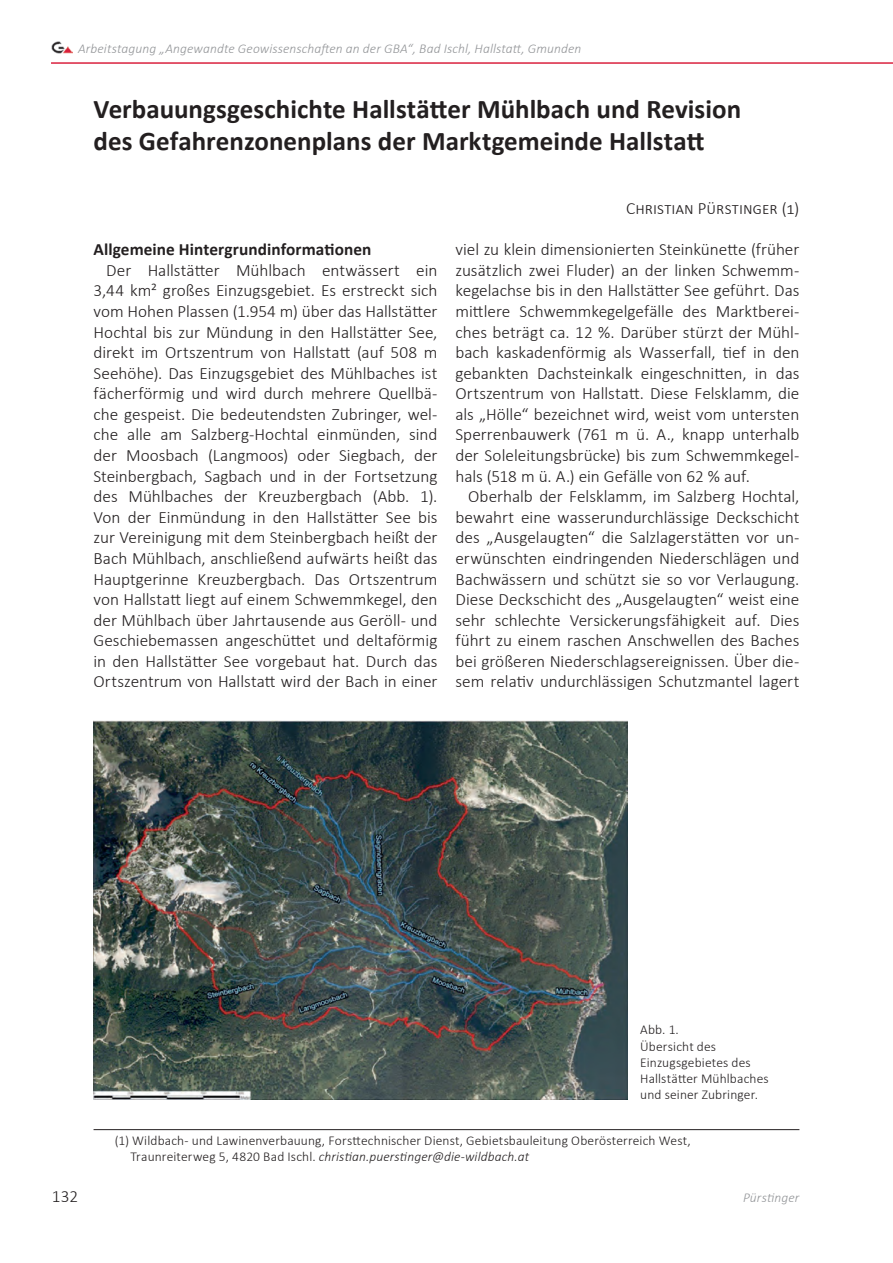
<style>
.page{position:relative;width:893px;height:1263px;background:#fff}
.page>*{position:absolute;margin:0;border:0;box-sizing:border-box;transform-origin:0 0}
.Titel_1_ÜS{font:700 27px/32.4px "Calibri";color:#231f20}
.Lauftext__Standard{font:300 17.25px/20.5px "Calibri";letter-spacing:-.005em;color:#231f20;text-align:justify}
.Zwischentitel_2_ÜS{font:700 17.25px "Calibri";letter-spacing:.005em;color:#231f20}
.Autor{font:300 17.25px "Calibri";letter-spacing:.005em;color:#231f20}
.Autor-Fußn_mehrzeili{font:300 13.5px/16.2px "Calibri";letter-spacing:.01em;color:#231f20}
.Kopfzeilen{font:italic 300 13.5px "Calibri";letter-spacing:.01em;color:#939598}
.Bildunterschrift{font:300 13.5px/16.2px "Calibri";letter-spacing:.01em;color:#231f20}
.s1{font-style:italic}
</style>
<div class="page">
<hr style="left:51px;top:62px;width:842px;height:2px;background:#da1f3d">
<img style="left:51px;top:41px;width:21px;height:13px">
<hr style="left:94px;top:1129px;width:705px;height:1px;background:#231f20">
<img style="left:94px;top:720px;width:533px;height:379px">
<p class="Kopfzeilen" style="left:78px;top:40px;width:505px">Arbeitstagung „Angewandte Geowissenschaften an der GBA“, Bad Ischl, Hallstatt, Gmunden</p>
<p class="Titel_1_ÜS" style="left:94px;top:92px;width:649px">Verbauungsgeschichte Hallstätter Mühlbach und Revision des Gefahrenzonenplans der Marktgemeinde Hallstatt</p>
<p class="Zwischentitel_2_ÜS" style="left:94px;top:237px;width:279px">Allgemeine Hintergrundinformationen</p>
<p class="Lauftext__Standard" style="left:94px;top:260px;width:345px;text-indent:13px">Der Hallstätter Mühlbach entwässert ein 3,44 km² großes Einzugsgebiet. Es erstreckt sich vom Hohen Plassen (1.954 m) über das Hallstätter Hochtal bis zur Mündung in den Hallstätter See, direkt im Ortszentrum von Hallstatt (auf 508 m Seehöhe). Das Einzugsgebiet des Mühlbaches ist fächerförmig und wird durch mehrere Quellbä&shy;che gespeist. Die bedeutendsten Zubringer, wel&shy;che alle am Salzberg-Hochtal einmünden, sind der Moosbach (Langmoos) oder Siegbach, der Steinbergbach, Sagbach und in der Fortsetzung des Mühlbaches der Kreuzbergbach (Abb. 1).<br>Von der Einmündung in den Hallstätter See bis zur Vereinigung mit dem Steinbergbach heißt der Bach Mühlbach, anschließend aufwärts heißt das Hauptgerinne Kreuzbergbach. Das Ortszentrum von Hallstatt liegt auf einem Schwemmkegel, den der Mühlbach über Jahrtausende aus Geröll- und Geschiebemassen angeschüttet und deltaförmig in den Hallstätter See vorgebaut hat. Durch das Ortszentrum von Hallstatt wird der Bach in einer</p>
<p class="Autor" style="left:626px;top:198px;width:175px">Christian Pürstinger (1)</p>
<p class="Lauftext__Standard" style="left:455px;top:239px;width:345px">viel zu klein dimensionierten Steinkünette (früher zusätzlich zwei Fluder) an der linken Schwemm&shy;kegelachse bis in den Hallstätter See geführt. Das mittlere Schwemmkegelgefälle des Marktberei&shy;ches beträgt ca. 12 %. Darüber stürzt der Mühl&shy;bach kaskadenförmig als Wasserfall, tief in den gebankten Dachsteinkalk eingeschnitten, in das Ortszentrum von Hallstatt. Diese Felsklamm, die als „Hölle“ bezeichnet wird, weist vom untersten Sperrenbauwerk (761 m ü. A., knapp unterhalb der Soleleitungsbrücke) bis zum Schwemmkegel&shy;hals (518 m ü. A.) ein Gefälle von 62 % auf.</p>
<p class="Lauftext__Standard" style="left:455px;top:486px;width:345px;text-indent:13px">Oberhalb der Felsklamm, im Salzberg Hochtal, bewahrt eine wasserundurchlässige Deckschicht des „Ausgelaugten“ die Salzlagerstätten vor un&shy;erwünschten eindringenden Niederschlägen und Bachwässern und schützt sie so vor Verlaugung.<br>Diese Deckschicht des „Ausgelaugten“ weist eine sehr schlechte Versickerungsfähigkeit auf. Dies führt zu einem raschen Anschwellen des Baches bei größeren Niederschlagsereignissen. Über die&shy;sem relativ undurchlässigen Schutzmantel lagert</p>
<p class="Bildunterschrift" style="left:640px;top:1021px;width:40px">Abb. 1.</p>
<p class="Bildunterschrift" style="left:640px;top:1038px;width:130px">Übersicht des<br>Einzugsgebietes des<br>Hallstätter Mühlbaches und seiner Zubringer.</p>
<p class="Lauftext__Standard" style="left:52px;top:1185px;width:28px">132</p>
<p class="Autor-Fußn_mehrzeili" style="left:130px;top:1132px;width:562px;text-indent:-16px">(1) Wildbach- und Lawinenverbauung, Forsttechnischer Dienst, Gebietsbauleitung Oberösterreich West,<br>Traunreiterweg 5, 4820 Bad Ischl. <span class="s1">christian.puerstinger@die-wildbach.at</span></p>
<p class="Kopfzeilen" style="left:743px;top:1189px;width:58px">Pürstinger</p>
</div>
